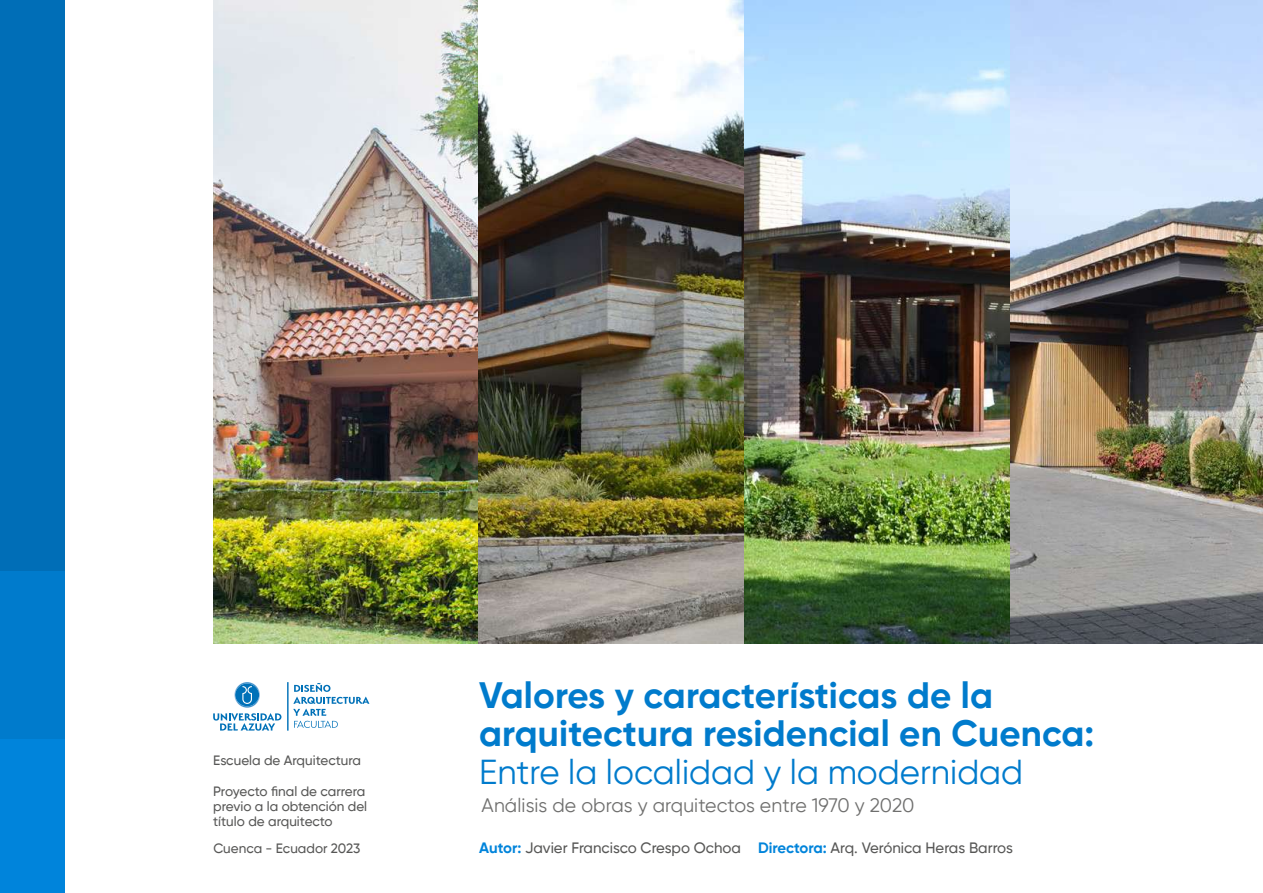
<style>
.page{position:relative;width:1263px;height:893px;background:#fff}
.page>*{position:absolute;margin:0;border:0;box-sizing:border-box;transform-origin:0 0}
.t1{font:700 36.6px/37.5px "Gilroy";letter-spacing:.005em;color:#007bcc}
.t2{font:34.5px "Gilroy";color:#007bcc}
.t3{font:19.5px "Gilroy";letter-spacing:.005em;color:#6f6f6e}
.t4{font:500 15px "Gilroy";color:#575756}
.t5{font:500 13.5px/15px "Gilroy";color:#575756}
.s1{font-weight:700;color:#0084db}
</style>
<div class="page">
<div style="left:0;top:0;width:64px;height:571px;background:#006eb7"></div>
<div style="left:0;top:739px;width:64px;height:154px;background:#0084db"></div>
<div style="left:0;top:571px;width:64px;height:168px;background:#007bcc"></div>
<img style="left:213px;top:0;width:1050px;height:643px">
<hr style="left:287px;top:682px;width:2px;height:49px;background:#0071b8">
<svg style="left:213px;top:682px;width:68px;height:49px"></svg>
<svg style="left:293px;top:683px;width:76px;height:45px"></svg>
<p class="t5" style="left:213px;top:752px;width:149px">Escuela de Arquitectura</p>
<p class="t5" style="left:213px;top:784px;width:156px">Proyecto final de carrera previo a la obtención del título de arquitecto</p>
<p class="t5" style="left:213px;top:841px;width:149px">Cuenca - Ecuador 2023</p>
<h1 class="t1" style="left:479px;top:676px;width:617px">Valores y características de la arquitectura residencial en Cuenca:</h1>
<h2 class="t2" style="left:479px;top:751px;width:546px">Entre la localidad y la modernidad</h2>
<h3 class="t3" style="left:482px;top:793px;width:434px">Análisis de obras y arquitectos entre 1970 y 2020</h3>
<p class="t4" style="left:479px;top:839px;width:535px"><span class="s1">Autor:</span> Javier Francisco Crespo Ochoa <span class="s1">Directora:</span> Arq. Verónica Heras Barros</p>
</div>
